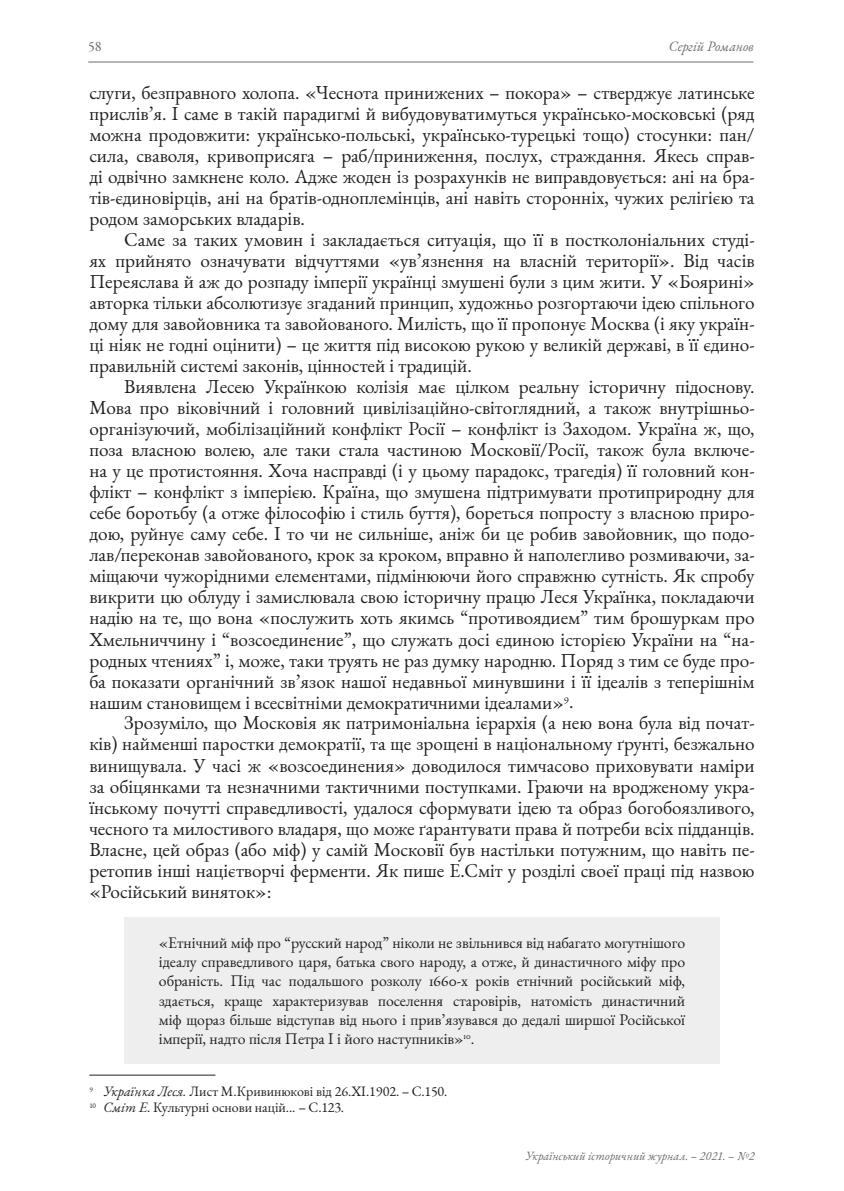
<style>
.page{position:relative;width:844px;height:1191px;background:#fff}
.page>*{position:absolute;margin:0;border:0;box-sizing:border-box;transform-origin:0 0}
.t1{font:19.25px/21px "EB Garamond";color:#231f20;text-align:justify}
.t2{font:15.75px/19.2px "EB Garamond";color:#231f20;text-align:justify}
.t3{font:14px/15.8px "EB Garamond";color:#231f20}
.t4{font:italic 14px "EB Garamond";color:#6c6d70}
.t5{font:14px "EB Garamond";color:#6c6d70}
.t6{font:italic 12.25px "EB Garamond";color:#6c6d70}
.s1{font-style:italic}
</style>
<div class="page">
<hr style="left:88px;top:62px;width:665px;height:1px;background:#6c6d70">
<div style="left:124px;top:917px;width:595px;height:146px;background:#eeeeef"></div>
<hr style="left:89px;top:1074px;width:126px;height:1px;background:#231f20">
<p class="t5" style="left:88px;top:37px;width:15px">58</p>
<p class="t4" style="left:668px;top:37px;width:86px">Сергій Романов</p>
<p class="t1" style="left:89px;top:82px;width:666px">слуги, безправного холопа. «Чеснота принижених – покора» – стверджує латинське прислів’я. І саме в такій парадигмі й вибудовуватимуться українсько-московські (ряд можна продовжити: українсько-польські, українсько-турецькі тощо) стосунки: пан/ сила, сваволя, кривоприсяга – раб/приниження, послух, страждання. Якесь справ&shy;ді одвічно замкнене коло. Адже жоден із розрахунків не виправдовується: ані на бра&shy;тів-єдиновірців, ані на братів-одноплемінців, ані навіть сторонніх, чужих релігією та родом заморських владарів.</p>
<p class="t1" style="left:89px;top:229px;width:666px;text-indent:35px">Саме за таких умовин і закладається ситуація, що її в постколоніальних студі&shy;ях прийнято означувати відчуттями «ув’язнення на власній території». Від часів Переяслава й аж до розпаду імперії українці змушені були з цим жити. У «Боярині» авторка тільки абсолютизує згаданий принцип, художньо розгортаючи ідею спільного дому для завойовника та завойованого. Милість, що її пропонує Москва (і яку україн&shy;ці ніяк не годні оцінити) – це життя під високою рукою у великій державі, в її єдино&shy;правильній системі законів, цінностей і традицій.</p>
<p class="t1" style="left:89px;top:376px;width:666px;text-indent:35px">Виявлена Лесею Українкою колізія має цілком реальну історичну підоснову.<br>Мова про віковічний і головний цивілізаційно-світоглядний, а також внутрішньо&shy;організуючий, мобілізаційний конфлікт Росії – конфлікт із Заходом. Україна ж, що, поза власною волею, але таки стала частиною Московії/Росії, також була включе&shy;на у це протистояння. Хоча насправді (і у цьому парадокс, трагедія) її головний кон&shy;флікт – конфлікт з імперією. Країна, що змушена підтримувати протиприродну для себе боротьбу (а отже філософію і стиль буття), бореться попросту з власною приро&shy;дою, руйнує саму себе. І то чи не сильніше, аніж би це робив завойовник, що подо&shy;лав/переконав завойованого, крок за кроком, вправно й наполегливо розмиваючи, за&shy;міщаючи чужорідними елементами, підмінюючи його справжню сутність. Як спробу викрити цю облуду і замислювала свою історичну працю Леся Українка, покладаючи надію на те, що вона «послужить хоть якимсь “противоядием” тим брошуркам про Хмельниччину і “возсоединение”, що служать досі єдиною історією України на “на&shy;родных чтениях” і, може, таки труять не раз думку народню. Поряд з тим се буде про&shy;ба показати органічний зв’язок нашої недавньої минувшини і її ідеалів з теперішнім нашим становищем і всесвітніми демократичними ідеалами»<sup>9</sup>.</p>
<p class="t1" style="left:89px;top:712px;width:666px;text-indent:35px">Зрозуміло, що Московія як патримоніальна ієрархія (а нею вона була від почат&shy;ків) найменші паростки демократії, та ще зрощені в національному ґрунті, безжально винищувала. У часі ж «возсоединения» доводилося тимчасово приховувати наміри за обіцянками та незначними тактичними поступками. Граючи на вродженому укра&shy;їнському почутті справедливості, удалося сформувати ідею та образ богобоязливого, чесного та милостивого владаря, що може ґарантувати права й потреби всіх підданців.<br>Власне, цей образ (або міф) у самій Московії був настільки потужним, що навіть пе&shy;ретопив інші націєтворчі ферменти. Як пише Е.Сміт у розділі своєї праці під назвою «Російський виняток»:</p>
<p class="t2" style="left:159px;top:933px;width:527px">«Етнічний міф про “русский народ” ніколи не звільнився від набагато могутнішого ідеалу справедливого царя, батька свого народу, а отже, й династичного міфу про обраність. Під час подальшого розколу 1660-х років етнічний російський міф, здається, краще характеризував поселення старовірів, натомість династичний міф щораз більше відступав від нього і прив’язувався до дедалі ширшої Російської імперії, надто після Петра І і його наступників»<sup>10</sup>.</p>
<p class="t3" style="left:89px;top:1083px;width:359px"><sup>9</sup> <span class="s1">Українка Леся.</span> Лист М.Кривинюкові від 26.ХІ.1902. – С.150.<br><sup>10</sup> <span class="s1">Сміт Е</span>. Культурні основи націй... – С.123.</p>
<p class="t6" style="left:525px;top:1148px;width:230px">Український історичний журнал. – 2021. – №2</p>
</div>
